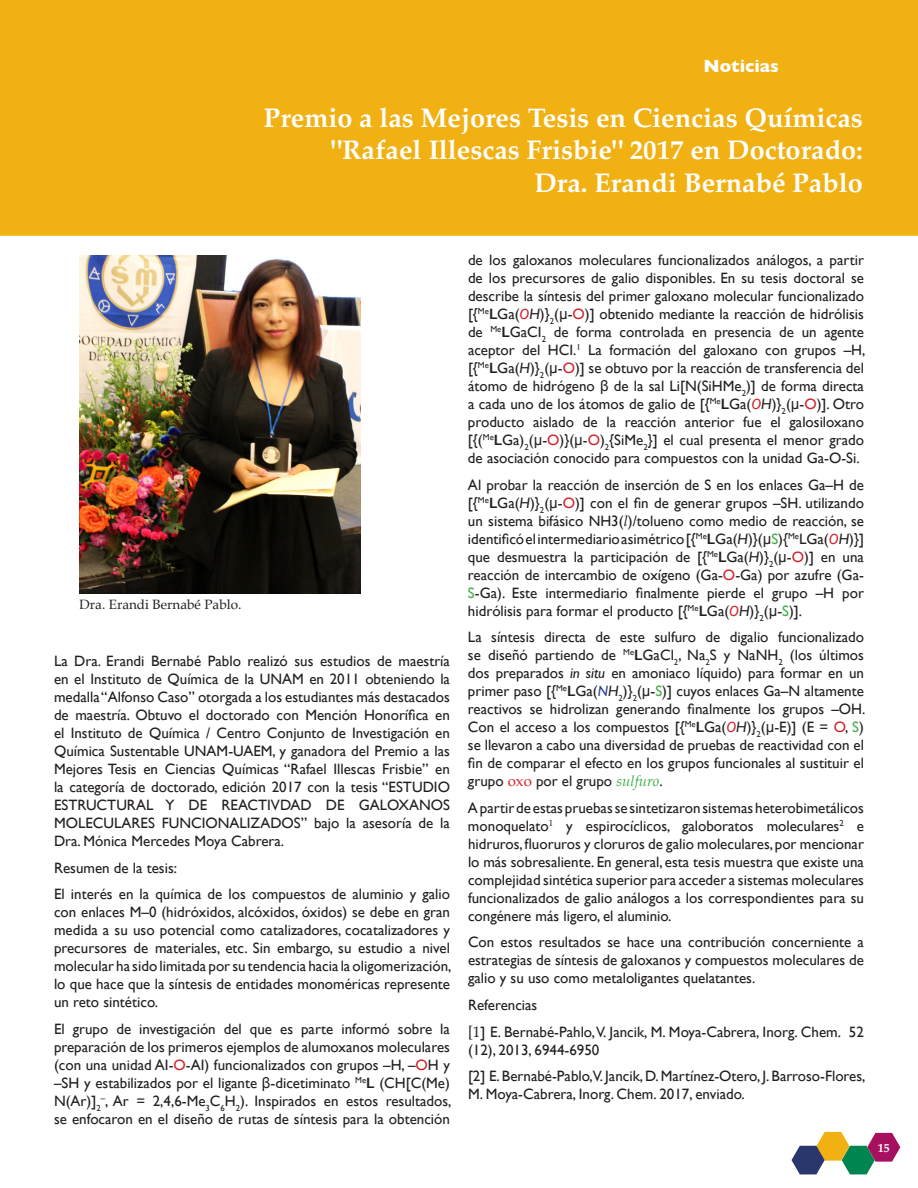
<style>
.page{position:relative;width:918px;height:1188px;background:#fff}
.page>*{position:absolute;margin:0;border:0;box-sizing:border-box;transform-origin:0 0}
.t1{font:700 27px "Palatino";color:#fff}
.Secciones{font:700 18px "Gill Sans";color:#fff}
.t2{font:15px/18px "Gill Sans";color:#231f20;text-align:justify}
.t3{font:13.5px "Palatino";color:#231f20}
.t4{font:700 12px "Palatino";color:#fff}
.s1{color:#d1232a}
.s2{font-family:"Arial"}
.s3{font-weight:600}
.s4{font-style:italic;color:#d1232a}
.s5{font-style:italic}
.s6{font-family:"Palatino";font-style:italic}
.s7{color:#40ae49}
.s8{font-style:italic;color:#253f8e}
.s9{font-family:"Palatino";color:#d1232a}
.s10{font-family:"Palatino";font-style:italic;color:#40ae49}
.s11{font-family:"Palatino"}
</style>
<div class="page">
<svg style="left:792px;top:1132px;width:108px;height:42px"></svg>
<div style="left:0;top:0;width:918px;height:236px;background:#f1b112"></div>
<img style="left:80px;top:255px;width:280px;height:339px">
<p class="Secciones" style="left:704px;top:52px;width:77px">Noticias</p>
<p class="t1" style="left:264px;top:95px;width:601px">Premio a las Mejores Tesis en Ciencias Químicas</p>
<p class="t1" style="left:331px;top:127px;width:533px">"Rafael Illescas Frisbie" 2017 en Doctorado:</p>
<p class="t1" style="left:534px;top:159px;width:330px">Dra. Erandi Bernabé Pablo</p>
<p class="t3" style="left:80px;top:593px;width:164px">Dra. Erandi Bernabé Pablo.</p>
<p class="t2" style="left:54px;top:652px;width:398px">La Dra. Erandi Bernabé Pablo realizó sus estudios de maestría en el Instituto de Química de la UNAM en 2011 obteniendo la medalla “Alfonso Caso” otorgada a los estudiantes más destacados de maestría. Obtuvo el doctorado con Mención Honorífica en el Instituto de Química / Centro Conjunto de Investigación en Química Sustentable UNAM-UAEM, y ganadora del Premio a las Mejores Tesis en Ciencias Químicas “Rafael Illescas Frisbie” en la categoría de doctorado, edición 2017 con la tesis “ESTUDIO ESTRUCTURAL Y DE REACTIVDAD DE GALOXANOS MOLECULARES FUNCIONALIZADOS” bajo la asesoría de la Dra. Mónica Mercedes Moya Cabrera.</p>
<p class="t2" style="left:54px;top:859px;width:125px">Resumen de la tesis:</p>
<p class="t2" style="left:54px;top:885px;width:399px">El interés en la química de los compuestos de aluminio y galio con enlaces M–0 (hidróxidos, alcóxidos, óxidos) se debe en gran medida a su uso potencial como catalizadores, cocatalizadores y precursores de materiales, etc. Sin embargo, su estudio a nivel molecular ha sido limitada por su tendencia hacia la oligomerización, lo que hace que la síntesis de entidades monoméricas represente un reto sintético.</p>
<p class="t2" style="left:54px;top:1020px;width:399px">El grupo de investigación del que es parte informó sobre la preparación de los primeros ejemplos de alumoxanos moleculares (con una unidad AI-<span class="s1">O</span>-AI) funcionalizados con grupos –H, –<span class="s1">O</span>H y –SH y estabilizados por el ligante <span class="s2">β</span>-dicetiminato <sup>Me</sup><span class="s3">L</span> (CH[C(Me)<br>N(Ar)]<sub>2</sub><sup>–</sup>, Ar = 2,4,6-Me<sub>3</sub>C<sub>6</sub>H<sub>2</sub>). Inspirados en estos resultados, se enfocaron en el diseño de rutas de síntesis para la obtención</p>
<p class="t2" style="left:468px;top:251px;width:399px">de los galoxanos moleculares funcionalizados análogos, a partir de los precursores de galio disponibles. En su tesis doctoral se describe la síntesis del primer galoxano molecular funcionalizado [{<sup>Me</sup><span class="s3">L</span>Ga(<span class="s4">O</span><span class="s5">H</span>)}<sub>2</sub>(<span class="s2">μ</span>-<span class="s1">O</span>)] obtenido mediante la reacción de hidrólisis de <sup>Me</sup><span class="s3">L</span>GaCI<sub>2</sub> de forma controlada en presencia de un agente aceptor del HCI.<sup>1</sup> La formación del galoxano con grupos –H, [{<sup>Me</sup><span class="s3">L</span>Ga(<span class="s5">H</span>)}<sub>2</sub>(<span class="s2">μ</span>-<span class="s1">O</span>)] se obtuvo por la reacción de transferencia del átomo de hidrógeno <span class="s2">β</span> de la sal Li[N(SiHMe<sub>2</sub>)] de forma directa a cada uno de los átomos de galio de [{<sup>Me</sup><span class="s3">L</span>Ga(<span class="s4">O</span><span class="s5">H</span>)}<sub>2</sub>(<span class="s2">μ</span>-<span class="s1">O</span>)]. Otro producto aislado de la reacción anterior fue el galosiloxano [{(<sup>Me</sup><span class="s3">L</span>Ga)<sub>2</sub>(<span class="s2">μ</span>-<span class="s1">O</span>)}(<span class="s2">μ</span>-<span class="s1">O</span>)<sub>2</sub>{SiMe<sub>2</sub>}] el cual presenta el menor grado de asociación conocido para compuestos con la unidad Ga-O-Si.</p>
<p class="t2" style="left:468px;top:476px;width:398px">Al probar la reacción de inserción de S en los enlaces Ga–H de [{<sup>Me</sup><span class="s3">L</span>Ga(<span class="s5">H</span>)}<sub>2</sub>(<span class="s2">μ</span>-<span class="s1">O</span>)] con el fin de generar grupos –SH. utilizando un sistema bifásico NH3(<span class="s6">l</span>)/tolueno como medio de reacción, se identificó el intermediario asimétrico [{<sup>Me</sup><span class="s3">L</span>Ga(<span class="s5">H</span>)}(<span class="s2">μ</span><span class="s7">S</span>){<sup>Me</sup>LGa(<span class="s4">O</span><span class="s5">H</span>)}] que desmuestra la participación de [{<sup>Me</sup><span class="s3">L</span>Ga(<span class="s5">H</span>)}<sub>2</sub>(<span class="s2">μ</span>-<span class="s1">O</span>)] en una reacción de intercambio de oxígeno (Ga-<span class="s1">O</span>-Ga) por azufre (Ga-<span class="s7">S</span>-Ga). Este intermediario finalmente pierde el grupo –H por hidrólisis para formar el producto [{<sup>Me</sup><span class="s3">L</span>Ga(<span class="s4">O</span><span class="s5">H</span>)}<sub>2</sub>(<span class="s2">μ</span>-<span class="s7">S</span>)].</p>
<p class="t2" style="left:468px;top:628px;width:399px">La síntesis directa de este sulfuro de digalio funcionalizado se diseñó partiendo de <sup>Me</sup><span class="s3">L</span>GaCl<sub>2</sub>, Na<sub>2</sub>S y NaNH<sub>2</sub> (los últimos dos preparados <span class="s5">in situ</span> en amoniaco líquido) para formar en un primer paso [{<sup>Me</sup><span class="s3">L</span>Ga(<span class="s8">N</span><span class="s5">H</span><sub>2</sub>)}<sub>2</sub>(<span class="s2">μ</span>-<span class="s7">S</span>)] cuyos enlaces Ga–N altamente reactivos se hidrolizan generando finalmente los grupos –OH.<br>Con el acceso a los compuestos [{<sup>Me</sup><span class="s3">L</span>Ga(<span class="s4">O</span><span class="s5">H</span>)}<sub>2</sub>(<span class="s2">μ</span>-E)] (E = <span class="s1">O</span>, <span class="s7">S</span>) se llevaron a cabo una diversidad de pruebas de reactividad con el fin de comparar el efecto en los grupos funcionales al sustituir el grupo <span class="s9">oxo</span> por el grupo <span class="s10">sulfuro</span>.</p>
<p class="t2" style="left:468px;top:799px;width:398px">A partir de estas pruebas se sintetizaron sistemas heterobimetálicos monoquelato<sup>1</sup> y espirocíclicos, galoboratos moleculares<sup>2</sup> e hidruros, fluoruros y cloruros de galio moleculares, por mencionar lo más sobresaliente. En general, esta tesis muestra que existe una complejidad sintética superior para acceder a sistemas moleculares funcionalizados de galio análogos a los correspondientes para su congénere más ligero, el aluminio.</p>
<p class="t2" style="left:468px;top:933px;width:398px">Con estos resultados se hace una contribución concerniente a estrategias de síntesis de galoxanos y compuestos moleculares de galio y su uso como metaloligantes quelatantes.</p>
<p class="t2" style="left:468px;top:996px;width:71px">Referencias</p>
<p class="t2" style="left:468px;top:1022px;width:397px"><span class="s11">[1</span>] E. Bernabé-Pahlo, V. Jancik, M. Moya-Cabrera, Inorg. Chem. 52 (12), 2013, 6944-6950</p>
<p class="t2" style="left:468px;top:1067px;width:399px">[2] E. Bernabé-Pablo,V. Jancik, D. Martínez-Otero, J. Barroso-Flores,<br>M. Moya-Cabrera, Inorg. Chem. 2017, enviado.</p>
<p class="t4" style="left:878px;top:1138px;width:13px">15</p>
</div>
